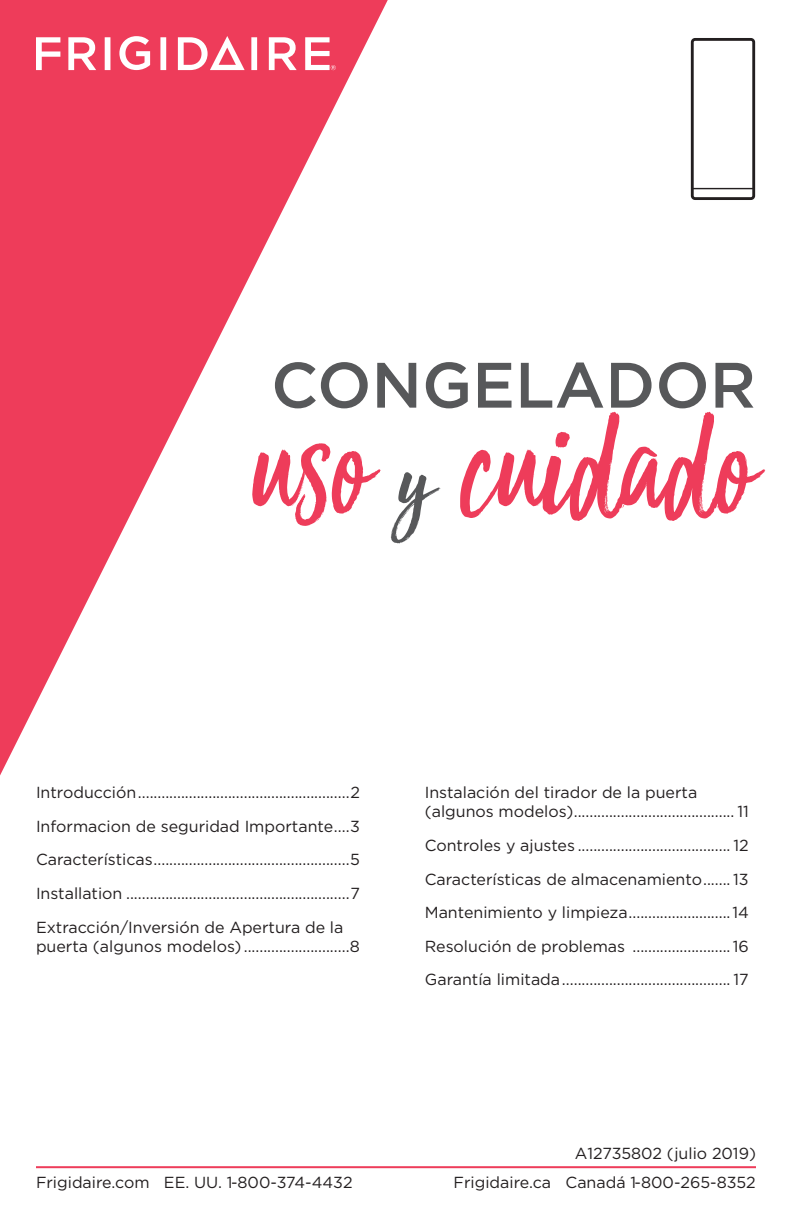
<style>
.page{position:relative;width:792px;height:1224px;background:#fff}
.page>*{position:absolute;margin:0;border:0;box-sizing:border-box;transform-origin:0 0}
.t1{font:168px "Custom Fresh";color:#ee3c5a;scale:.78 1}
.t2{font:500 64px "Gotham";color:#57585a}
.ID_Body_Text{font:16px/19.2px "Gotham";color:#231f20}
.s1{font-size:90px;color:#57585a}
</style>
<div class="page">
<svg style="left:0;top:0;width:388px;height:776px"></svg>
<svg style="left:251px;top:37px;width:6px;height:33px"></svg>
<svg style="left:119px;top:36px;width:31px;height:34px"></svg>
<svg style="left:36px;top:37px;width:24px;height:33px"></svg>
<svg style="left:68px;top:37px;width:28px;height:33px"></svg>
<svg style="left:105px;top:37px;width:5px;height:33px"></svg>
<svg style="left:160px;top:37px;width:6px;height:33px"></svg>
<svg style="left:269px;top:37px;width:28px;height:33px"></svg>
<svg style="left:178px;top:36px;width:67px;height:34px"></svg>
<svg style="left:305px;top:37px;width:31px;height:33px"></svg>
<hr style="left:36px;top:1166px;width:720px;height:2px;background:#ee3c5a">
<div style="left:691px;top:38px;width:64px;height:162px;border:3px solid #231f20;border-radius:3px"></div>
<hr style="left:692px;top:188px;width:62px;height:1px;background:#231f20">
<h2 class="t2" style="left:271px;top:343px;width:486px">CONGELADOR</h2>
<h1 class="t1" style="left:251px;top:355px;width:647px">uso <span class="s1">y</span> cuidado</h1>
<p class="ID_Body_Text" style="left:36px;top:783px;width:325px">Introducción......................................................2</p>
<p class="ID_Body_Text" style="left:36px;top:816px;width:326px">Informacion de seguridad Importante....3</p>
<p class="ID_Body_Text" style="left:36px;top:850px;width:325px">Características..................................................5</p>
<p class="ID_Body_Text" style="left:36px;top:883px;width:326px">Installation .........................................................7</p>
<p class="ID_Body_Text" style="left:36px;top:917px;width:326px">Extracción/Inversión de Apertura de la puerta (algunos modelos) ...........................8</p>
<p class="ID_Body_Text" style="left:425px;top:783px;width:326px">Instalación del tirador de la puerta (algunos modelos)......................................... 11</p>
<p class="ID_Body_Text" style="left:425px;top:835px;width:326px">Controles y ajustes ....................................... 12</p>
<p class="ID_Body_Text" style="left:425px;top:869px;width:326px">Características de almacenamiento....... 13</p>
<p class="ID_Body_Text" style="left:425px;top:903px;width:326px">Mantenimiento y limpieza..........................14</p>
<p class="ID_Body_Text" style="left:425px;top:936px;width:326px">Resolución de problemas .........................16</p>
<p class="ID_Body_Text" style="left:425px;top:970px;width:326px">Garantía limitada........................................... 17</p>
<p class="ID_Body_Text" style="left:575px;top:1144px;width:183px">A12735802 (julio 2019)</p>
<p class="ID_Body_Text" style="left:36px;top:1172px;width:318px">Frigidaire.com EE. UU. 1-800-374-4432</p>
<p class="ID_Body_Text" style="left:454px;top:1172px;width:304px">Frigidaire.ca Canadá 1-800-265-8352</p>
</div>
